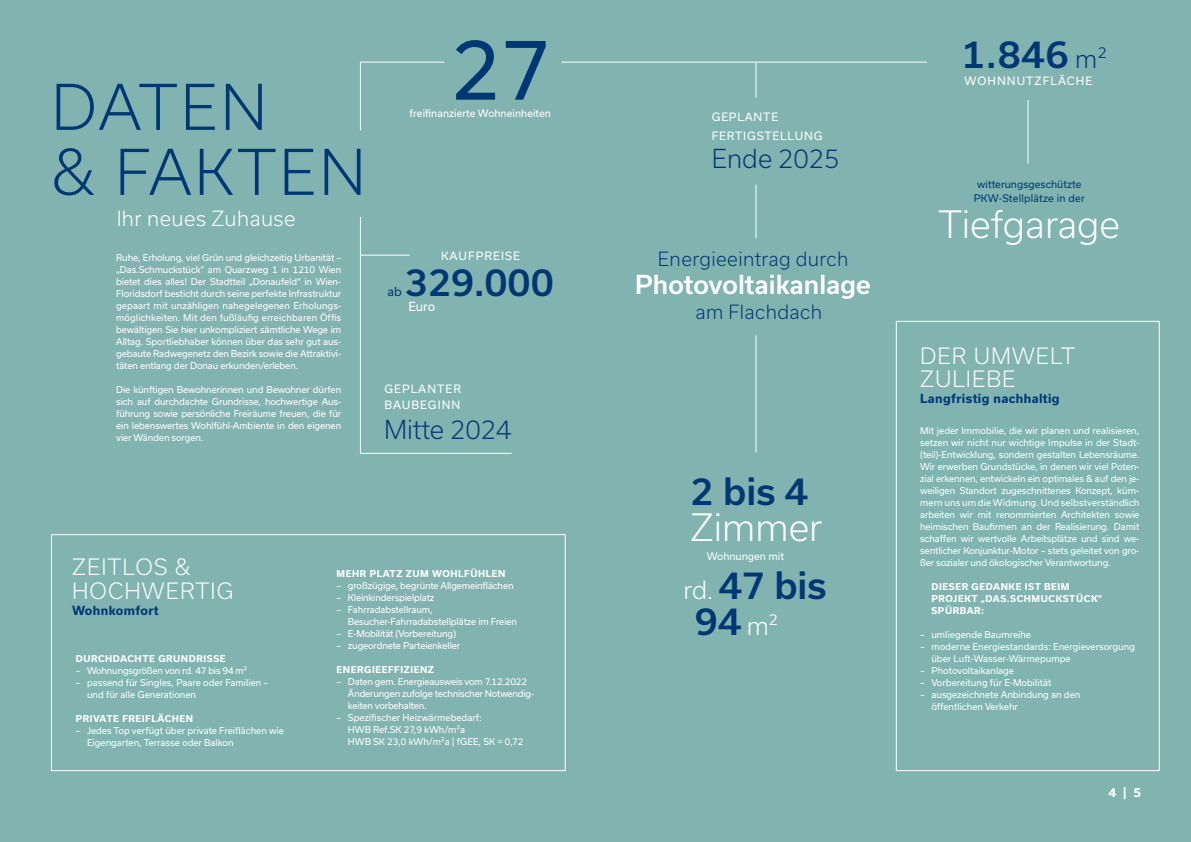
<style>
.page{position:relative;width:1191px;height:842px;background:#81b4b1}
.page>*{position:absolute;margin:0;border:0;box-sizing:border-box;transform-origin:0 0}
.t1{font:80px "Usual";color:#013874}
.t2{font:300 60px/65px "Usual";letter-spacing:.05em;color:#013874}
.t3{font:300 36px/57.5px "Usual";color:#fff}
.t4{font:500 36px "Usual";color:#013874}
.t5{font:500 25px "Usual";color:#fff}
.t6{font:300 25px "Usual";color:#013874}
.t7{font:300 21.5px/23.3px "Usual";letter-spacing:.05em;color:#fff}
.t8{font:300 20px "Usual";letter-spacing:.02em;color:#fff}
.t9{font:300 18.7px "Usual";letter-spacing:.02em;color:#013874}
.t10{font:700 12px "Usual";letter-spacing:.03em;color:#013874}
.t11{font:12px "Usual";color:#fff}
.t12{font:700 12px "Usual";color:#fff}
.t13{font:12px "Usual";color:#013874}
.t14{font:11px/16px "Usual";letter-spacing:.095em;color:#fff}
.t15{font:11px/19px "Usual";letter-spacing:.075em;color:#fff}
.t16{font:10px "Usual";color:#fff}
.t17{font:10px/14px "Usual";color:#013874;text-align:center}
.t18{font:9px/12px "Usual";letter-spacing:-.01em;color:#fff}
.t19{font:700 9px/12px "Usual";letter-spacing:.065em;color:#fff}
.s1{font-size:24px}
.s2{font-weight:500;color:#013874}
.s3{font-weight:300;font-size:24px;color:#fff}
.s4{font-weight:300;font-size:24px}
</style>
<div class="page">
<div style="left:895px;top:321px;width:264px;height:450px;border:1px solid #fff"></div>
<hr style="left:360px;top:217px;width:1px;height:237px;background:#fff">
<hr style="left:360px;top:62px;width:1px;height:68px;background:#fff">
<hr style="left:360px;top:453px;width:151px;height:1px;background:#fff">
<hr style="left:360px;top:62px;width:84px;height:1px;background:#fff">
<hr style="left:561px;top:62px;width:366px;height:1px;background:#fff">
<hr style="left:360px;top:255px;width:50px;height:1px;background:#fff">
<div style="left:51px;top:534px;width:515px;height:237px;border:1px solid #fff"></div>
<hr style="left:755px;top:62px;width:1px;height:36px;background:#fff">
<hr style="left:755px;top:185px;width:1px;height:53px;background:#fff">
<hr style="left:1027px;top:100px;width:1px;height:64px;background:#fff">
<hr style="left:755px;top:335px;width:1px;height:118px;background:#fff">
<h2 class="t2" style="left:51px;top:75px;width:316px">DATEN<br>&amp; FAKTEN</h2>
<h3 class="t8" style="left:117px;top:207px;width:180px">Ihr neues Zuhause</h3>
<p class="t18" style="left:116px;top:251px;width:226px;text-align:justify">Ruhe, Erholung, viel Grün und gleichzeitig Urbanität – „Das.Schmuckstück“ am Quarzweg 1 in 1210 Wien bietet dies alles! Der Stadtteil „Donaufeld“ in Wien-Floridsdorf besticht durch seine perfekte Infrastruktur gepaart mit unzähligen nahegelegenen Erholungs&shy;möglichkeiten. Mit den fußläufig erreichbaren Öffis bewältigen Sie hier unkompliziert sämtliche Wege im Alltag. Sportliebhaber können über das sehr gut aus&shy;gebaute Radwegenetz den Bezirk sowie die Attraktivi&shy;täten entlang der Donau erkunden/erleben.</p>
<p class="t18" style="left:116px;top:383px;width:226px;text-align:justify">Die künftigen Bewohnerinnen und Bewohner dürfen sich auf durchdachte Grundrisse, hochwertige Aus&shy;führung sowie persönliche Freiräume freuen, die für ein lebenswertes Wohlfühl-Ambiente in den eigenen vier Wänden sorgen.</p>
<h1 class="t1" style="left:450px;top:24px;width:102px">27</h1>
<p class="t16" style="left:409px;top:107px;width:143px">freifinanzierte Wohneinheiten</p>
<p class="t14" style="left:441px;top:248px;width:80px">KAUFPREISE</p>
<h3 class="t4" style="left:405px;top:262px;width:150px">329.000</h3>
<h3 class="t11" style="left:408px;top:299px;width:28px">Euro</h3>
<h3 class="t13" style="left:387px;top:284px;width:16px">ab</h3>
<p class="t14" style="left:384px;top:381px;width:78px">GEPLANTER<br>BAUBEGINN</p>
<h3 class="t6" style="left:384px;top:415px;width:129px">Mitte 2024</h3>
<h3 class="t7" style="left:72px;top:555px;width:163px;line-height:24px">ZEITLOS &amp;<br>HOCHWERTIG</h3>
<h3 class="t10" style="left:72px;top:603px;width:88px">Wohnkomfort</h3>
<p class="t19" style="left:76px;top:653px;width:152px">DURCHDACHTE GRUNDRISSE</p>
<p class="t18" style="left:76px;top:665px;width:173px">– Wohnungsgrößen von rd. 47 bis 94 m²</p>
<p class="t18" style="left:87px;top:677px;width:183px;text-indent:-11px">– passend für Singles, Paare oder Familien – und für alle Generationen</p>
<p class="t19" style="left:76px;top:713px;width:119px">PRIVATE FREIFLÄCHEN</p>
<p class="t18" style="left:87px;top:725px;width:198px;text-indent:-11px">– Jedes Top verfügt über private Freiflächen wie<br>Eigengarten, Terrasse oder Balkon</p>
<p class="t19" style="left:336px;top:568px;width:170px">MEHR PLATZ ZUM WOHLFÜHLEN</p>
<p class="t18" style="left:336px;top:580px;width:178px">– großzügige, begrünte Allgemeinflächen</p>
<p class="t18" style="left:336px;top:592px;width:99px">– Kleinkinderspielplatz</p>
<p class="t18" style="left:348px;top:604px;width:171px;text-indent:-11px">– Fahrradabstellraum,<br>Besucher-Fahrradabstellplätze im Freien</p>
<p class="t18" style="left:336px;top:628px;width:121px">– E-Mobilität (Vorbereitung)</p>
<p class="t18" style="left:336px;top:640px;width:125px">– zugeordnete Parteienkeller</p>
<p class="t19" style="left:336px;top:664px;width:99px">ENERGIEEFFIZIENZ</p>
<p class="t18" style="left:348px;top:676px;width:188px;text-indent:-11px">– Daten gem. Energieausweis vom 7.12.2022<br>Änderungen zufolge technischer Notwendig&shy;keiten vorbehalten.</p>
<p class="t18" style="left:348px;top:712px;width:177px;text-indent:-11px">– Spezifischer Heizwärmebedarf:<br>HWB Ref.SK 27,9 kWh/m²a<br>HWB SK 23,0 kWh/m²a | fGEE, SK = 0,72</p>
<p class="t15" style="left:711px;top:107px;width:112px">GEPLANTE<br>FERTIGSTELLUNG</p>
<h3 class="t6" style="left:711px;top:145px;width:129px">Ende 2025</h3>
<h3 class="t9" style="left:657px;top:249px;width:192px">Energieeintrag durch</h3>
<h3 class="t5" style="left:635px;top:271px;width:237px">Photovoltaikanlage</h3>
<h3 class="t9" style="left:695px;top:302px;width:128px">am Flachdach</h3>
<h3 class="t4" style="left:690px;top:471px;width:119px">2 bis 4</h3>
<h3 class="t3" style="left:683px;top:499px;width:144px">Zimmer <span class="s1">rd.</span> <span class="s2">47 bis</span></h3>
<h3 class="t4" style="left:695px;top:601px;width:84px">94 <span class="s3">m²</span></h3>
<p class="t16" style="left:706px;top:550px;width:79px">Wohnungen mit</p>
<h3 class="t4" style="left:962px;top:34px;width:146px">1.846 <span class="s4">m²</span></h3>
<p class="t14" style="left:964px;top:73px;width:129px">WOHNNUTZFLÄCHE</p>
<p class="t17" style="left:973px;top:177px;width:113px">witterungsgeschützte<br>PKW-Stellplätze in der</p>
<h3 class="t3" style="left:938px;top:195px;width:183px">Tiefgarage</h3>
<h3 class="t7" style="left:920px;top:344px;width:156px">DER UMWELT<br>ZULIEBE</h3>
<h3 class="t10" style="left:920px;top:392px;width:141px">Langfristig nachhaltig</h3>
<p class="t18" style="left:920px;top:425px;width:221px;text-align:justify">Mit jeder Immobilie, die wir planen und realisieren, setzen wir nicht nur wichtige Impulse in der Stadt-(teil)--Entwicklung, sondern gestalten Lebensräume.<br>Wir erwerben Grundstücke, in denen wir viel Poten&shy;zial erkennen, entwickeln ein optimales &amp; auf den je&shy;weiligen Standort zugeschnittenes Konzept, küm&shy;mern uns um die Widmung. Und selbstverständlich arbeiten wir mit renommierten Architekten sowie heimischen Baufirmen an der Realisierung. Damit schaffen wir wertvolle Arbeitsplätze und sind we&shy;sentlicher Konjunktur-Motor – stets geleitet von gro&shy;ßer sozialer und ökologischer Verantwortung.</p>
<p class="t19" style="left:931px;top:581px;width:172px">DIESER GEDANKE IST BEIM<br>PROJEKT „DAS.SCHMUCKSTÜCK“<br>SPÜRBAR:</p>
<p class="t18" style="left:920px;top:629px;width:112px">– umliegende Baumreihe</p>
<p class="t18" style="left:931px;top:641px;width:205px;text-indent:-11px">– moderne Energiestandards: Energieversorgung über Luft-Wasser-Wärmepumpe</p>
<p class="t18" style="left:920px;top:665px;width:95px">– Photovoltaikanlage</p>
<p class="t18" style="left:920px;top:677px;width:133px">– Vorbereitung für E-Mobilität</p>
<p class="t18" style="left:931px;top:689px;width:150px;text-indent:-11px">– ausgezeichnete Anbindung an den öffentlichen Verkehr</p>
<h3 class="t12" style="left:1108px;top:786px;width:34px">4 | 5</h3>
</div>
